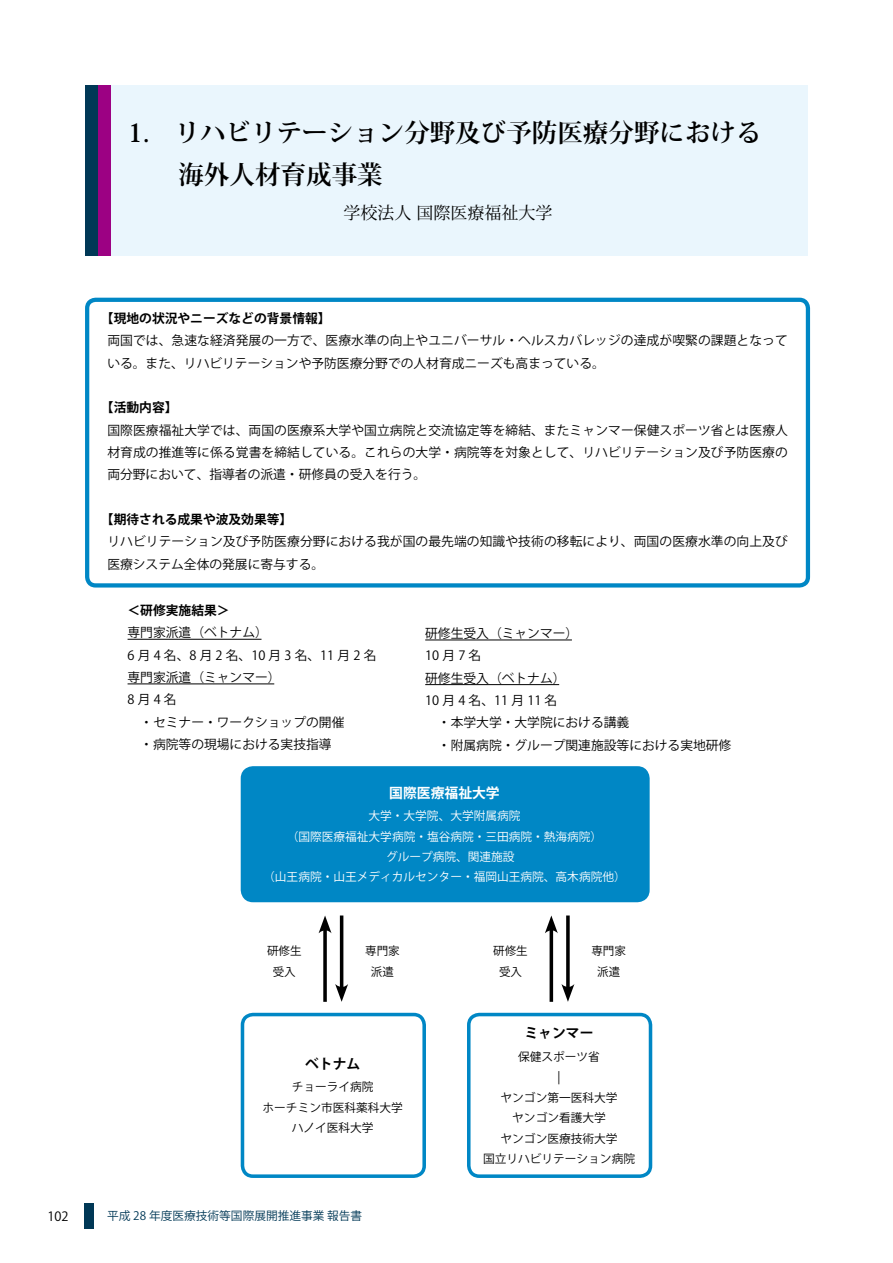
<style>
.page{position:relative;width:893px;height:1263px;background:#fff}
.page>*{position:absolute;margin:0;border:0;box-sizing:border-box;transform-origin:0 0}
.t1{font:700 25.5px/42.6px "Koz Min Pro";color:#000}
.t2{font:16.95px "Koz Min Pro";color:#000}
.t3{font:700 13.8px "Koz Go Pr 6 N";color:#000}
.t4{font:700 13.8px "Koz Go Pr 6 N";color:#fff}
.t5{font:12.75px/22.4px "Koz Go Pr 6 N";color:#000}
.t6{font:700 12.75px "Koz Go Pr 6 N";color:#000}
.t7{font:11.7px/20.4px "Koz Go Pr 6 N";color:#fff;text-align:center}
.t8{font:11.7px/20.4px "Koz Go Pr 6 N";color:#000;text-align:center}
.t9{font:11.7px "Koz Go Pr 6 N";color:#003856}
.t10{font:11.55px/20.1px "Koz Go Pr 6 N";color:#000;text-align:center}
</style>
<div class="page">
<div style="left:84px;top:1203px;width:10px;height:25px;background:#003856"></div>
<div style="left:85px;top:298px;width:725px;height:289px;border:4px solid #0087c5;border-radius:9px"></div>
<div style="left:85px;top:85px;width:13px;height:170px;background:#003856"></div>
<div style="left:106px;top:85px;width:702px;height:170px;background:#eaf6fd"></div>
<hr style="left:128px;top:639px;width:133px;height:1px;background:#000">
<hr style="left:128px;top:684px;width:146px;height:1px;background:#000">
<div style="left:98px;top:85px;width:13px;height:170px;background:#9c0183"></div>
<div style="left:242px;top:768px;width:406px;height:132px;background:#0087c5;border-radius:11px"></div>
<div style="left:241px;top:766px;width:409px;height:136px;border:4px solid #0087c5;border-radius:11px"></div>
<div style="left:467px;top:1013px;width:185px;height:165px;border:4px solid #0087c5;border-radius:11px"></div>
<hr style="left:550px;top:927px;width:3px;height:75px;background:#000">
<svg style="left:545px;top:915px;width:13px;height:18px"></svg>
<svg style="left:566px;top:915px;width:4px;height:69px"></svg>
<svg style="left:561px;top:984px;width:13px;height:18px"></svg>
<div style="left:241px;top:1013px;width:185px;height:165px;border:4px solid #0087c5;border-radius:11px"></div>
<svg style="left:323px;top:933px;width:4px;height:69px"></svg>
<svg style="left:319px;top:915px;width:13px;height:18px"></svg>
<hr style="left:340px;top:915px;width:3px;height:76px;background:#000">
<svg style="left:335px;top:984px;width:13px;height:18px"></svg>
<hr style="left:425px;top:640px;width:147px;height:1px;background:#000">
<hr style="left:425px;top:684px;width:134px;height:1px;background:#000">
<h1 class="t1" style="left:128px;top:110px;width:635px">1.　リハビリテーション分野及び予防医療分野における　　海外人材育成事業</h1>
<h2 class="t2" style="left:344px;top:201px;width:210px">学校法人 国際医療福祉大学</h2>
<p class="t6" style="left:101px;top:311px;width:231px">【現地の状況やニーズなどの背景情報】</p>
<p class="t5" style="left:107px;top:330px;width:682px">両国では、急速な経済発展の一方で、医療水準の向上やユニバーサル・ヘルスカバレッジの達成が喫緊の課題となっている。また、リハビリテーションや予防医療分野での人材育成ニーズも高まっている。</p>
<p class="t6" style="left:101px;top:400px;width:78px">【活動内容】</p>
<p class="t5" style="left:107px;top:419px;width:682px;text-align:justify">国際医療福祉大学では、両国の医療系大学や国立病院と交流協定等を締結、またミャンマー保健スポーツ省とは医療人材育成の推進等に係る覚書を締結している。これらの大学・病院等を対象として、リハビリテーション及び予防医療の両分野において、指導者の派遣・研修員の受入を行う。</p>
<p class="t6" style="left:101px;top:512px;width:193px">【期待される成果や波及効果等】</p>
<p class="t5" style="left:107px;top:531px;width:682px">リハビリテーション及び予防医療分野における我が国の最先端の知識や技術の移転により、両国の医療水準の向上及び医療システム全体の発展に寄与する。</p>
<p class="t6" style="left:128px;top:603px;width:104px">＜研修実施結果＞</p>
<p class="t5" style="left:128px;top:622px;width:250px">専門家派遣（ベトナム）<br>6月4名、8月2名、10月3名、11月2名専門家派遣（ミャンマー）<br>8月4名<br>　・セミナー・ワークショップの開催<br>　・病院等の現場における実技指導</p>
<p class="t5" style="left:425px;top:622px;width:308px">研修生受入（ミャンマー）<br>10月7名<br>研修生受入（ベトナム）<br>10月4名、11月11名<br>　・本学大学・大学院における講義<br>　・附属病院・グループ関連施設等における実地研修</p>
<p class="t4" style="left:389px;top:785px;width:112px">国際医療福祉大学</p>
<p class="t7" style="left:263px;top:806px;width:364px">大学・大学院、大学附属病院<br>（国際医療福祉大学病院・塩谷病院・三田病院・ 熱海病院）<br>　グループ病院、関連施設<br>（山王病院・山王メディカルセンター・福岡山王病院、高木病院他）</p>
<p class="t10" style="left:267px;top:941px;width:36px">研修生受入</p>
<p class="t10" style="left:365px;top:941px;width:36px">専門家派遣</p>
<p class="t3" style="left:305px;top:1056px;width:57px">ベトナム</p>
<p class="t8" style="left:263px;top:1077px;width:142px">チョーライ病院<br>ホーチミン市医科薬科大学ハノイ医科大学</p>
<p class="t5" style="left:48px;top:1205px;width:23px">102</p>
<p class="t9" style="left:95px;top:1209px;width:269px">　平成 28 年度医療技術等国際展開推進事業 報告書</p>
<p class="t10" style="left:493px;top:941px;width:36px">研修生受入</p>
<p class="t10" style="left:591px;top:941px;width:36px">専門家派遣</p>
<p class="t3" style="left:524px;top:1025px;width:71px">ミャンマー</p>
<p class="t8" style="left:483px;top:1046px;width:154px">保健スポーツ省<br>|<br>ヤンゴン第一医科大学<br>ヤンゴン看護大学<br>ヤンゴン医療技術大学<br>国立リハビリテーション病院</p>
</div>
